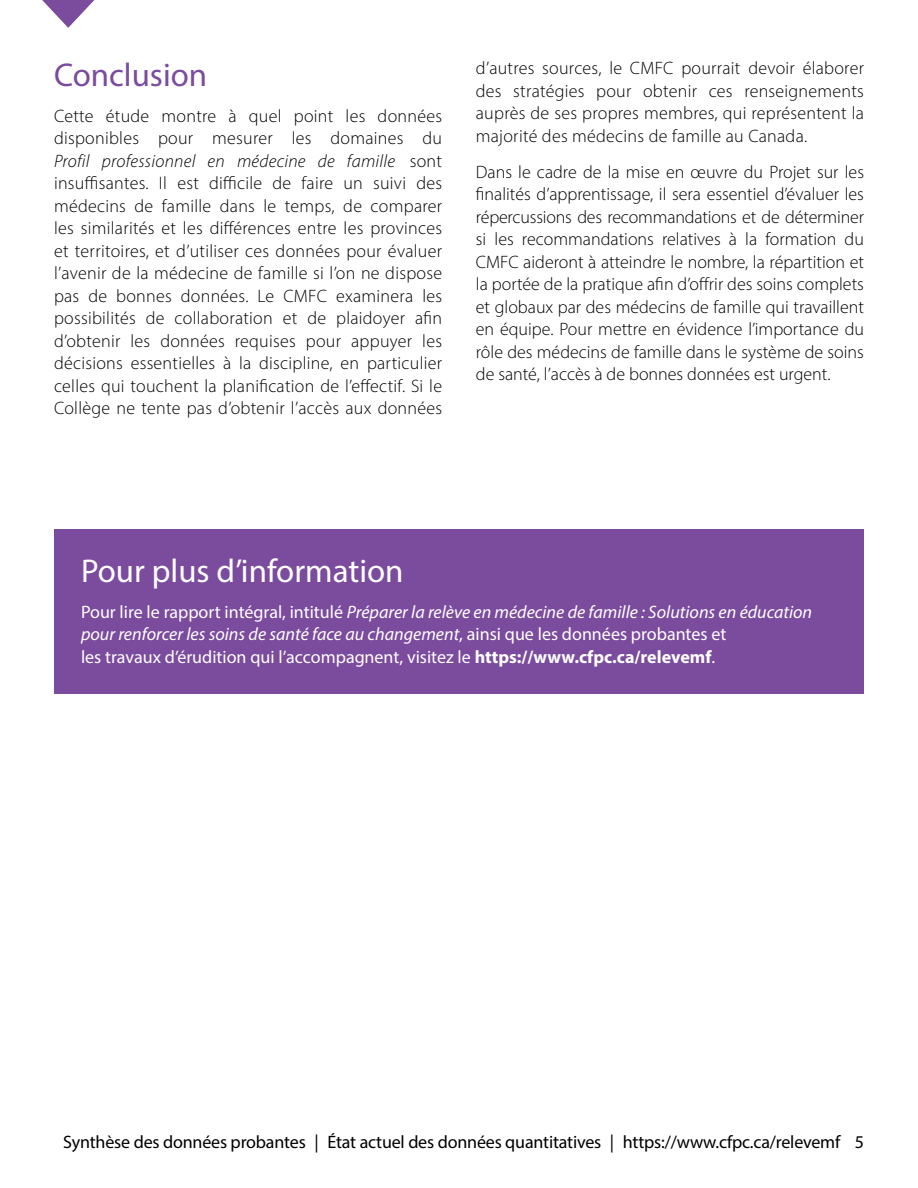
<style>
.page{position:relative;width:918px;height:1188px;background:#fff}
.page>*{position:absolute;margin:0;border:0;box-sizing:border-box;transform-origin:0 0}
.t1{font:33px "Myriad Pro";color:#fff}
.t2{font:33px "Myriad Pro";color:#7b4b9e}
.t3{font:300 18px/22.5px "Myriad Pro";letter-spacing:.015em;color:#000;text-align:justify}
.t4{font:18px/22.5px "Myriad Pro";color:#fff}
.t5{font:18px "Myriad Pro";letter-spacing:-.01em;color:#000}
.s1{font-style:italic}
.s2{font-weight:700}
</style>
<div class="page">
<svg style="left:42px;top:0;width:52px;height:28px"></svg>
<div style="left:54px;top:530px;width:810px;height:164px;background:#7b4b9e"></div>
<h1 class="t2" style="left:54px;top:54px;width:155px">Conclusion</h1>
<p class="t3" style="left:54px;top:104px;width:390px">Cette étude montre à quel point les données disponibles pour mesurer les domaines du <span class="s1">Profil professionnel en médecine de famille</span> sont insuffisantes. Il est difficile de faire un suivi des médecins de famille dans le temps, de comparer les similarités et les différences entre les provinces et territoires, et d’utiliser ces données pour évaluer l’avenir de la médecine de famille si l’on ne dispose pas de bonnes données. Le CMFC examinera les possibilités de collaboration et de plaidoyer afin d’obtenir les données requises pour appuyer les décisions essentielles à la discipline, en particulier celles qui touchent la planification de l’effectif. Si le Collège ne tente pas d’obtenir l’accès aux données</p>
<p class="t3" style="left:476px;top:57px;width:390px">d’autres sources, le CMFC pourrait devoir élaborer des stratégies pour obtenir ces renseignements auprès de ses propres membres, qui représentent la majorité des médecins de famille au Canada.</p>
<p class="t3" style="left:476px;top:160px;width:390px">Dans le cadre de la mise en œuvre du Projet sur les finalités d’apprentissage, il sera essentiel d’évaluer les répercussions des recommandations et de déterminer si les recommandations relatives à la formation du CMFC aideront à atteindre le nombre, la répartition et la portée de la pratique afin d’offrir des soins complets et globaux par des médecins de famille qui travaillent en équipe. Pour mettre en évidence l’importance du rôle des médecins de famille dans le système de soins de santé, l’accès à de bonnes données est urgent.</p>
<p class="t1" style="left:81px;top:550px;width:324px">Pour plus d’information</p>
<p class="t4" style="left:81px;top:600px;width:733px">Pour lire le rapport intégral, intitulé <span class="s1">Préparer la relève en médecine de famille : Solutions en éducation pour renforcer les soins de santé face au changement</span>, ainsi que les données probantes et<br>les travaux d’érudition qui l’accompagnent, visitez le <span class="s2">https://www.cfpc.ca/relevemf</span>.</p>
<p class="t5" style="left:63px;top:1130px;width:802px">Synthèse des données probantes | État actuel des données quantitatives | https://www.cfpc.ca/relevemf 5</p>
</div>
